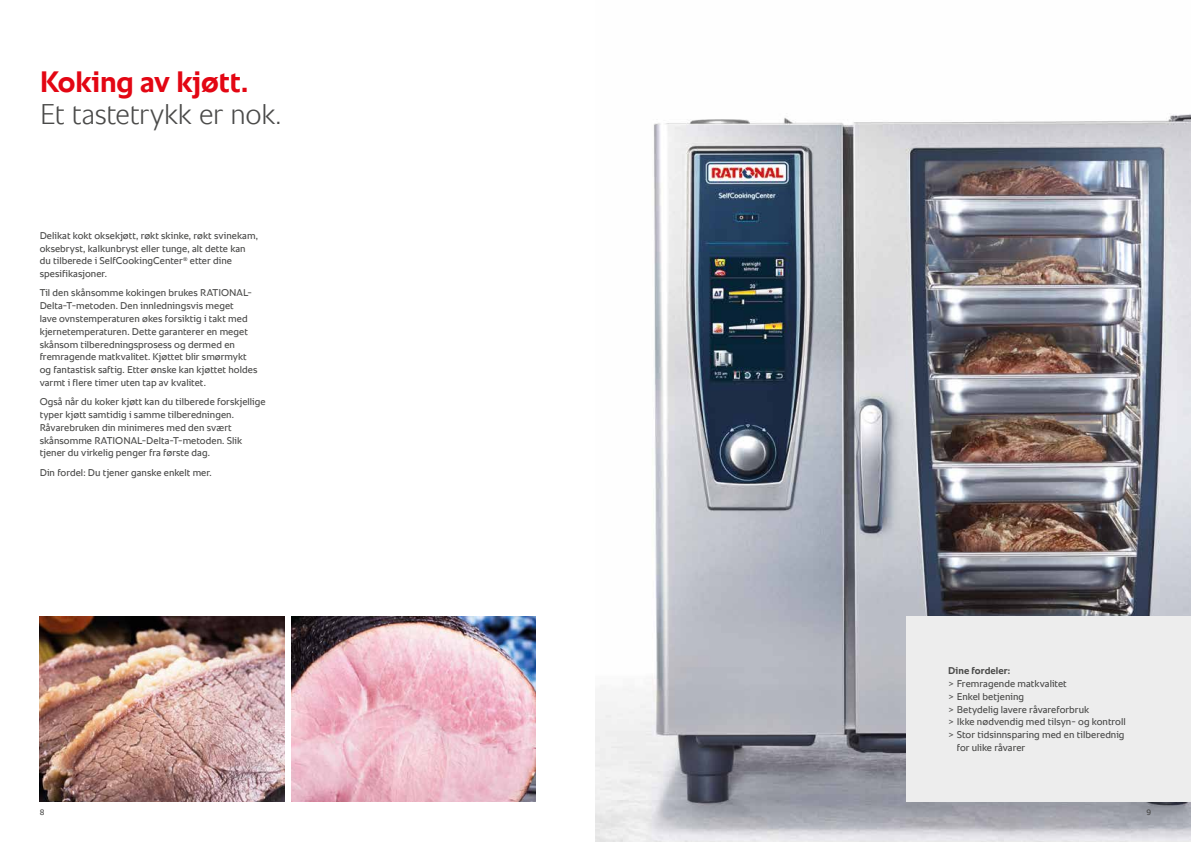
<style>
.page{position:relative;width:1191px;height:842px;background:#fff}
.page>*{position:absolute;margin:0;border:0;box-sizing:border-box;transform-origin:0 0}
.t1{font:700 30px "RATIONAL Sans TT";letter-spacing:-.005em;color:#e30613}
.t2{font:300 29px "RATIONAL Sans TT";letter-spacing:-.01em;color:#4a4a49}
.t3{font:10px/12.8px "RATIONAL Sans TT";letter-spacing:.005em;color:#4a4a49}
.t4{font:700 10px "RATIONAL Sans TT";letter-spacing:.005em;color:#4a4a49}
.t5{font:8px "RATIONAL Sans TT";color:#4a4a49}
</style>
<div class="page">
<img style="left:595px;top:114px;width:596px;height:728px">
<img style="left:291px;top:616px;width:245px;height:186px">
<img style="left:40px;top:616px;width:245px;height:186px">
<div style="left:906px;top:616px;width:285px;height:186px;background:#ededed"></div>
<h1 class="t1" style="left:40px;top:60px;width:210px">Koking av kjøtt.</h1>
<h2 class="t2" style="left:40px;top:93px;width:243px">Et tastetrykk er nok.</h2>
<p class="t3" style="left:40px;top:229px;width:220px">Delikat kokt oksekjøtt, røkt skinke, røkt svinekam, oksebryst, kalkunbryst eller tunge, alt dette kan du tilberede i SelfCookingCenter<sup>®</sup> etter dine spesifikasjoner.</p>
<p class="t3" style="left:40px;top:287px;width:219px">Til den skånsomme kokingen brukes RATIONAL-Delta-T-metoden. Den innledningsvis meget<br>lave ovnstemperaturen økes forsiktig i takt med kjernetemperaturen. Dette garanterer en meget skånsom tilberedningsprosess og dermed en fremragende matkvalitet. Kjøttet blir smørmykt og fantastisk saftig. Etter ønske kan kjøttet holdes varmt i flere timer uten tap av kvalitet.</p>
<p class="t3" style="left:40px;top:395px;width:227px">Også når du koker kjøtt kan du tilberede forskjellige typer kjøtt samtidig i samme tilberedningen.<br>Råvarebruken din minimeres med den svært skånsomme RATIONAL-Delta-T-metoden. Slik tjener du virkelig penger fra første dag.</p>
<p class="t3" style="left:40px;top:466px;width:174px">Din fordel: Du tjener ganske enkelt mer.</p>
<p class="t5" style="left:40px;top:806px;width:6px">8</p>
<p class="t4" style="left:948px;top:663px;width:63px">Dine fordeler:</p>
<p class="t3" style="left:948px;top:677px;width:120px">&gt; Fremragende matkvalitet</p>
<p class="t3" style="left:948px;top:690px;width:77px">&gt; Enkel betjening</p>
<p class="t3" style="left:948px;top:703px;width:142px">&gt; Betydelig lavere råvareforbruk</p>
<p class="t3" style="left:948px;top:716px;width:179px">&gt; Ikke nødvendig med tilsyn- og kontroll</p>
<p class="t3" style="left:948px;top:728px;width:178px">&gt; Stor tidsinnsparing med en tilberednig</p>
<p class="t3" style="left:956px;top:741px;width:70px">for ulike råvarer</p>
<p class="t5" style="left:1146px;top:806px;width:6px">9</p>
</div>
